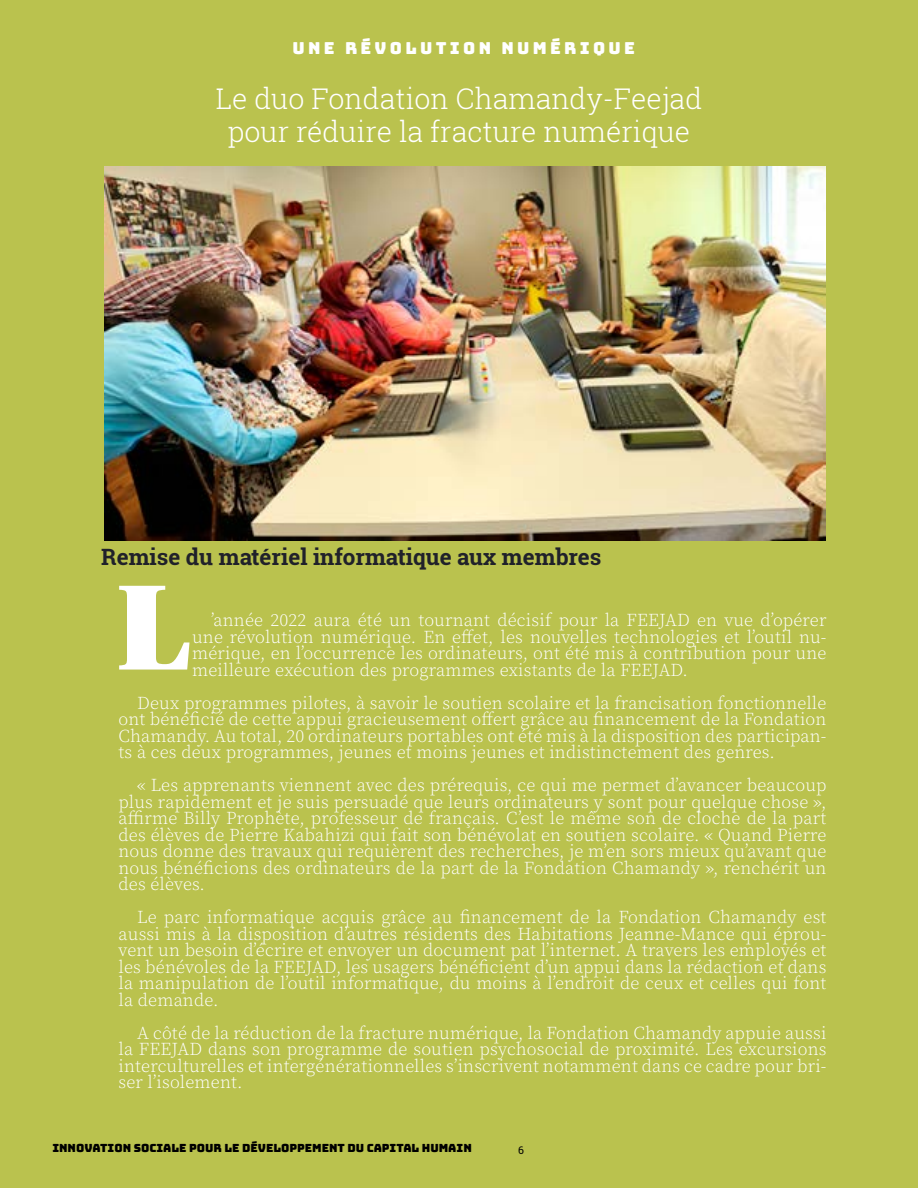
<style>
.page{position:relative;width:918px;height:1188px;background:#bac24e}
.page>*{position:absolute;margin:0;border:0;box-sizing:border-box;transform-origin:0 0}
.t1{font:128.85px "Utopia Std Black Headline";color:#fff}
.t2{font:300 28.5px/33px "Roboto Slab";color:#fff;text-align:center}
.t3{font:700 22.5px "Roboto Slab";color:#20212a}
.t4{font:300 18px/16.5px "Source Serif Pro";letter-spacing:.01em;color:#fff;text-align:justify}
.t5{font:16.5px "Bungee";letter-spacing:.2em;color:#fff}
.t6{font:11.25px "Bungee";color:#000}
.t7{font:10.5px "Roboto Slab";color:#000}
</style>
<div class="page">
<img style="left:104px;top:167px;width:722px;height:373px">
<p class="t5" style="left:293px;top:38px;width:344px">UNE RÉVOLUTION NUMÉRIQUE</p>
<h2 class="t2" style="left:216px;top:81px;width:488px">Le duo Fondation Chamandy-Feejad pour réduire la fracture numérique</h2>
<p class="t3" style="left:101px;top:541px;width:502px">Remise du matériel informatique aux membres</p>
<h1 class="t1" style="left:117px;top:560px;width:76px">L</h1>
<p class="t4" style="left:192px;top:612px;width:636px;text-indent:19px">’année 2022 aura été un tournant décisif pour la FEEJAD en vue d’opérer une révolution numérique. En effet, les nouvelles technologies et l’outil nu&shy;mérique, en l’occurrence les ordinateurs, ont été mis à contribution pour une meilleure exécution des programmes existants de la FEEJAD.</p>
<p class="t4" style="left:119px;top:695px;width:709px;text-indent:19px">Deux programmes pilotes, à savoir le soutien scolaire et la francisation fonctionnelle ont bénéficié de cette appui gracieusement offert grâce au financement de la Fondation Chamandy. Au total, 20 ordinateurs portables ont été mis à la disposition des participan&shy;ts à ces deux programmes, jeunes et moins jeunes et indistinctement des genres.</p>
<p class="t4" style="left:119px;top:777px;width:710px;text-indent:19px">« Les apprenants viennent avec des prérequis, ce qui me permet d’avancer beaucoup plus rapidement et je suis persuadé que leurs ordinateurs y sont pour quelque chose », affirme Billy Prophète, professeur de français. C’est le même son de cloche de la part des élèves de Pierre Kabahizi qui fait son bénévolat en soutien scolaire. « Quand Pierre nous donne des travaux qui requièrent des recherches, je m’en sors mieux qu’avant que nous bénéficions des ordinateurs de la part de la Fondation Chamandy », renchérit un des élèves.</p>
<p class="t4" style="left:119px;top:909px;width:710px;text-indent:19px">Le parc informatique acquis grâce au financement de la Fondation Chamandy est aussi mis à la disposition d’autres résidents des Habitations Jeanne-Mance qui éprou&shy;vent un besoin d’écrire et envoyer un document pat l’internet. A travers les employés et les bénévoles de la FEEJAD, les usagers bénéficient d’un appui dans la rédaction et dans la manipulation de l’outil informatique, du moins à l’endroit de ceux et celles qui font la demande.</p>
<p class="t4" style="left:119px;top:1025px;width:710px;text-indent:19px">A côté de la réduction de la fracture numérique, la Fondation Chamandy appuie aussi la FEEJAD dans son programme de soutien psychosocial de proximité. Les excursions interculturelles et intergénérationnelles s’inscrivent notamment dans ce cadre pour bri&shy;ser l’isolement.</p>
<p class="t6" style="left:52px;top:1141px;width:421px">INNOVATION SOCIALE POUR LE DÉVELOPPEMENT DU CAPITAL HUMAIN</p>
<p class="t7" style="left:518px;top:1143px;width:7px">6</p>
</div>
